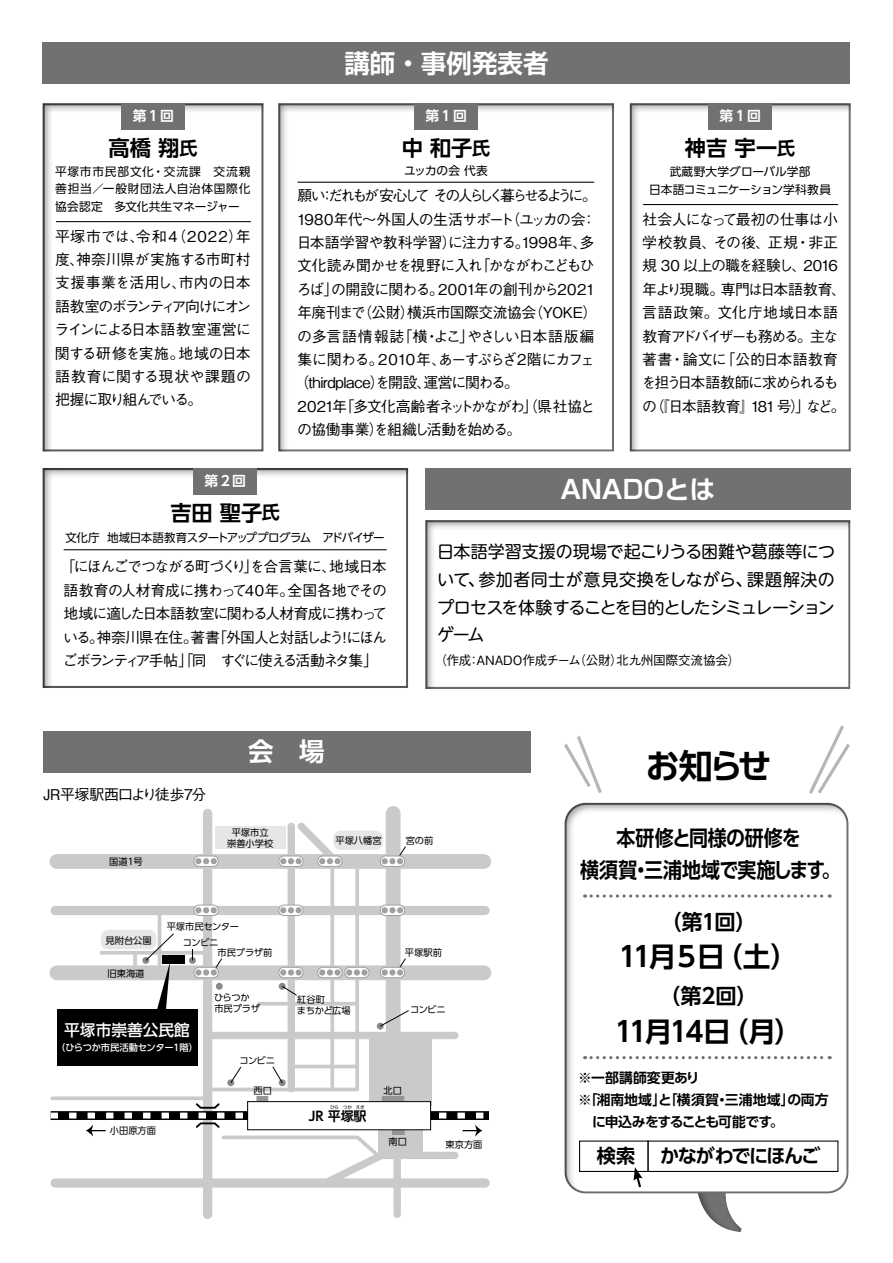
<style>
.page{position:relative;width:893px;height:1263px;background:#fff}
.page>*{position:absolute;margin:0;border:0;box-sizing:border-box;transform-origin:0 0}
.t1{font:700 34.05px "UD Shin Go Pro De";color:#000}
.t2{font:700 27.6px "UD Shin Go Pro De";letter-spacing:-.1em;color:#000}
.t3{font:700 25.5px "Shin Go Upr De";color:#fff}
.t4{font:700 21.3px "UD Shin Go Pro De";letter-spacing:-.005em;color:#000}
.t5{font:700 21.3px/32px "UD Shin Go Pro De";letter-spacing:-.005em;color:#000;text-align:center;scale:.89 1}
.t6{font:700 19.2px "UD Shin Go Pro De";letter-spacing:-.08em;color:#000}
.t7{font:16.95px/27.6px "UD Shin M Go Pro";letter-spacing:-.045em;color:#000;text-align:justify}
.t8{font:500 15.75px "UD Shin Go Pro";color:#fff}
.t9{font:500 14.85px/23.4px "Gothic BBB Pro";letter-spacing:-.065em;color:#000}
.t10{font:700 13.8px/22.4px "UD Shin Go Pro De";letter-spacing:-.01em;color:#000}
.t11{font:700 13.8px "UD Shin Go Pro De";color:#fff}
.t12{font:700 12.9px "UD Shin Go Pro De";color:#000}
.t13{font:500 12.75px "Gothic BBB Pro";letter-spacing:-.025em;color:#000}
.t14{font:11.7px/17.5px "UD Shin Go Pro";letter-spacing:.005em;color:#000;text-align:center}
.t15{font:11.7px "UD Shin Go Pro";letter-spacing:-.055em;color:#000}
.t16{font:9.3px/11.1px "UD Shin Go Pro";color:#000;text-align:center}
.t17{font:9.3px/11.1px "UD Shin Go Pro";letter-spacing:-.02em;color:#000}
.t18{font:500 9.3px "UD Shin Go Pro";letter-spacing:-.025em;color:#fff}
.t19{font:4.65px "UD Shin Go Pro";color:#000}
.s1{font-size:18px}
</style>
<div class="page">
<div style="left:694px;top:1169px;width:49px;height:64px;background:#000;opacity:.42"></div>
<div style="left:369px;top:1036px;width:62px;height:70px;background:#c9caca"></div>
<div style="left:382px;top:1096px;width:22px;height:5px;background:#949495"></div>
<div style="left:257px;top:1096px;width:11px;height:5px;background:#949495"></div>
<div style="left:57px;top:854px;width:427px;height:15px;background:#c9caca"></div>
<div style="left:57px;top:965px;width:427px;height:15px;background:#c9caca"></div>
<div style="left:203px;top:813px;width:9px;height:401px;background:#c9caca"></div>
<div style="left:386px;top:813px;width:15px;height:232px;background:#c9caca"></div>
<div style="left:55px;top:906px;width:430px;height:9px;background:#c9caca"></div>
<div style="left:209px;top:1032px;width:246px;height:7px;background:#c9caca"></div>
<hr style="left:133px;top:953px;width:4px;height:14px;background:#c9caca">
<hr style="left:101px;top:951px;width:105px;height:3px;background:#c9caca">
<hr style="left:158px;top:912px;width:3px;height:56px;background:#c9caca">
<svg style="left:52px;top:1096px;width:151px;height:4px"></svg>
<div style="left:393px;top:1152px;width:8px;height:62px;background:#c9caca"></div>
<div style="left:163px;top:956px;width:22px;height:8px;background:#000"></div>
<div style="left:333px;top:830px;width:50px;height:20px;background:#e6e6e6;border-radius:7px"></div>
<div style="left:101px;top:930px;width:55px;height:19px;background:#e6e6e6;border-radius:7px"></div>
<div style="left:142px;top:957px;width:7px;height:7px;background:#898989;border-radius:50%"></div>
<div style="left:189px;top:957px;width:7px;height:7px;background:#898989;border-radius:50%"></div>
<div style="left:377px;top:1023px;width:7px;height:6px;background:#898989;border-radius:50%"></div>
<svg style="left:380px;top:1010px;width:29px;height:17px"></svg>
<svg style="left:145px;top:933px;width:29px;height:76px"></svg>
<svg style="left:380px;top:856px;width:25px;height:10px"></svg>
<div style="left:380px;top:856px;width:25px;height:11px;border:1px solid #9fa0a0;border-radius:5px"></div>
<svg style="left:382px;top:846px;width:24px;height:18px"></svg>
<svg style="left:380px;top:905px;width:25px;height:10px"></svg>
<div style="left:380px;top:905px;width:25px;height:11px;border:1px solid #9fa0a0;border-radius:5px"></div>
<svg style="left:382px;top:907px;width:21px;height:6px"></svg>
<svg style="left:380px;top:967px;width:25px;height:11px"></svg>
<div style="left:380px;top:967px;width:25px;height:11px;border:1px solid #9fa0a0;border-radius:5px"></div>
<svg style="left:382px;top:958px;width:24px;height:17px"></svg>
<div style="left:345px;top:967px;width:24px;height:11px;border:1px solid #9fa0a0;border-radius:5px"></div>
<div style="left:361px;top:969px;width:7px;height:6px;background:#9fa0a0;border-radius:50%"></div>
<svg style="left:192px;top:816px;width:169px;height:277px"></svg>
<svg style="left:51px;top:1101px;width:438px;height:90px"></svg>
<div style="left:57px;top:1009px;width:140px;height:57px;background:#000"></div>
<div style="left:630px;top:102px;width:223px;height:350px;background:#000;opacity:.42"></div>
<div style="left:43px;top:102px;width:223px;height:350px;background:#000;opacity:.42"></div>
<div style="left:43px;top:467px;width:366px;height:222px;background:#000;opacity:.42"></div>
<div style="left:564px;top:801px;width:287px;height:393px;background:#000;opacity:.42"></div>
<div style="left:425px;top:520px;width:426px;height:169px;background:#000;opacity:.42"></div>
<div style="left:708px;top:103px;width:64px;height:26px;background:#727171"></div>
<div style="left:121px;top:103px;width:64px;height:26px;background:#727171"></div>
<div style="left:193px;top:468px;width:64px;height:26px;background:#727171"></div>
<div style="left:414px;top:103px;width:64px;height:26px;background:#727171"></div>
<div style="left:579px;top:1140px;width:259px;height:32px;border:1px solid #000"></div>
<hr style="left:647px;top:1140px;width:2px;height:31px;background:#000">
<div style="left:43px;top:43px;width:807px;height:41px;background:#727171"></div>
<div style="left:425px;top:468px;width:425px;height:42px;background:#727171"></div>
<div style="left:43px;top:731px;width:487px;height:41px;background:#727171"></div>
<hr style="left:643px;top:204px;width:195px;height:1px;background:#000">
<hr style="left:56px;top:221px;width:195px;height:1px;background:#000">
<hr style="left:64px;top:549px;width:323px;height:1px;background:#000">
<hr style="left:298px;top:182px;width:296px;height:1px;background:#000">
<svg style="left:634px;top:1167px;width:9px;height:22px"></svg>
<svg style="left:585px;top:894px;width:245px;height:4px"></svg>
<svg style="left:585px;top:1056px;width:245px;height:3px"></svg>
<svg style="left:564px;top:736px;width:38px;height:57px"></svg>
<svg style="left:809px;top:725px;width:41px;height:69px"></svg>
<h3 class="t3" style="left:344px;top:42px;width:206px">講師・事例発表者</h3>
<p class="t11" style="left:133px;top:105px;width:43px">第１回</p>
<p class="t11" style="left:719px;top:105px;width:43px">第１回</p>
<p class="t11" style="left:425px;top:105px;width:43px">第１回</p>
<h3 class="t4" style="left:108px;top:130px;width:91px">高橋 翔<span class="s1">氏</span></h3>
<p class="t14" style="left:55px;top:163px;width:197px;text-align:justify">平塚市市民部文化・交流課　交流親善担当／一般財団法人自治体国際化協会認定　多文化共生マネージャー</p>
<p class="t9" style="left:55px;top:223px;width:198px;text-align:justify">平塚市では、令和４（2022）年度、神奈川県が実施する市町村支援事業を活用し、市内の日本語教室のボランティア向けにオンラインによる日本語教室運営に関する研修を実施。地域の日本語教育に関する現状や課題の把握に取り組んでいる。</p>
<p class="t11" style="left:205px;top:470px;width:43px">第２回</p>
<h3 class="t4" style="left:402px;top:130px;width:90px">中 和子<span class="s1">氏</span></h3>
<p class="t14" style="left:404px;top:161px;width:85px">ユッカの会 代表</p>
<p class="t9" style="left:294px;top:182px;width:305px">願い：だれもが安心して その人らしく暮らせるように。<br>1980年代～外国人の生活サポート（ユッカの会：日本語学習や教科学習）に注力する。1998年、多文化読み聞かせを視野に入れ「かながわこどもひろば」の開設に関わる。2001年の創刊から2021年廃刊まで（公財）横浜市国際交流協会（YOKE）の多言語情報誌「横・よこ」やさしい日本語版編集に関わる。2010年、あーすぷらざ2階にカフェ（thirdplace）を開設、運営に関わる。<br>2021年「多文化高齢者ネットかながわ」（県社協との協働事業）を組織し活動を始める。</p>
<h3 class="t4" style="left:685px;top:130px;width:112px">神吉 宇一<span class="s1">氏</span></h3>
<p class="t14" style="left:649px;top:162px;width:183px;line-height:18px">武蔵野大学グローバル学部<br>日本語コミュニケーション学科教員</p>
<p class="t9" style="left:642px;top:206px;width:206px">社会人になって最初の仕事は小学校教員、その後、正規・非正規 30 以上の職を経験し、2016年より現職。専門は日本語教育、言語政策。文化庁地域日本語教育アドバイザーも務める。主な著書・論文に「公的日本語教育を担う日本語教師に求められるもの（『日本語教育』181 号）」など。</p>
<h3 class="t3" style="left:560px;top:468px;width:156px">ANADOとは</h3>
<h3 class="t4" style="left:170px;top:495px;width:111px">吉田 聖子<span class="s1">氏</span></h3>
<p class="t15" style="left:66px;top:528px;width:321px">文化庁 地域日本語教育スタートアッププログラム　アドバイザー</p>
<p class="t9" style="left:61px;top:553px;width:328px;text-align:justify">「にほんごでつながる町づくり」を合言葉に、地域日本語教育の人材育成に携わって40年。全国各地でその地域に適した日本語教室に関わる人材育成に携わっている。神奈川県在住。著書「外国人と対話しよう！にほんごボランティア手帖」「同　すぐに使える活動ネタ集」</p>
<p class="t9" style="left:43px;top:781px;width:165px">JR平塚駅西口より徒歩7分</p>
<h3 class="t3" style="left:248px;top:731px;width:78px">会　場</h3>
<p class="t7" style="left:437px;top:537px;width:399px">日本語学習支援の現場で起こりうる困難や葛藤等について、参加者同士が意見交換をしながら、課題解決のプロセスを体験することを目的としたシミュレーションゲーム</p>
<p class="t13" style="left:435px;top:650px;width:307px">（作成：ANADO作成チーム（公財）北九州国際交流協会）</p>
<h1 class="t1" style="left:645px;top:738px;width:128px">お知らせ</h1>
<p class="t16" style="left:109px;top:855px;width:35px">国道１号</p>
<p class="t16" style="left:227px;top:827px;width:48px">平塚市立崇善小学校</p>
<p class="t16" style="left:335px;top:834px;width:48px">平塚八幡宮</p>
<p class="t16" style="left:406px;top:835px;width:29px">宮の前</p>
<p class="t16" style="left:106px;top:935px;width:48px">見附台公園</p>
<p class="t16" style="left:108px;top:967px;width:38px">旧東海道</p>
<p class="t17" style="left:167px;top:921px;width:74px">平塚市民センター</p>
<p class="t16" style="left:183px;top:936px;width:37px">コンビニ</p>
<p class="t16" style="left:218px;top:947px;width:56px">市民プラザ前</p>
<p class="t16" style="left:405px;top:947px;width:38px">平塚駅前</p>
<p class="t17" style="left:214px;top:992px;width:47px">ひらつか市民プラザ</p>
<p class="t17" style="left:297px;top:994px;width:55px">紅谷町<br>まちかど広場</p>
<p class="t16" style="left:410px;top:1003px;width:37px">コンビニ</p>
<p class="t8" style="left:64px;top:1017px;width:127px">平塚市崇善公民館</p>
<p class="t18" style="left:56px;top:1040px;width:143px">（ひらつか市民活動センター１階）</p>
<p class="t16" style="left:110px;top:1124px;width:48px">小田原方面</p>
<p class="t16" style="left:239px;top:1055px;width:37px">コンビニ</p>
<p class="t16" style="left:253px;top:1084px;width:20px">西口</p>
<p class="t16" style="left:383px;top:1084px;width:20px">北口</p>
<p class="t19" style="left:330px;top:1103px;width:36px">ひら つか えき</p>
<p class="t12" style="left:308px;top:1106px;width:60px">JR 平塚駅</p>
<p class="t16" style="left:389px;top:1135px;width:20px">南口</p>
<p class="t16" style="left:446px;top:1138px;width:38px">東京方面</p>
<h3 class="t5" style="left:580px;top:821px;width:294px">本研修と同様の研修を<br>横須賀・三浦地域で実施します。</h3>
<h3 class="t4" style="left:660px;top:904px;width:98px">（第1回）</h3>
<h2 class="t2" style="left:619px;top:934px;width:181px">11月５日（土）</h2>
<h3 class="t4" style="left:659px;top:979px;width:100px">（第2回）</h3>
<h2 class="t2" style="left:615px;top:1009px;width:189px">11月14日（月）</h2>
<p class="t10" style="left:578px;top:1066px;width:252px">※一部講師変更あり<br>※「湘南地域」と「横須賀・三浦地域」の両方　に申込みをすることも可能です。</p>
<p class="t6" style="left:597px;top:1140px;width:40px">検索</p>
<p class="t6" style="left:660px;top:1140px;width:162px">かながわでにほんご</p>
</div>
